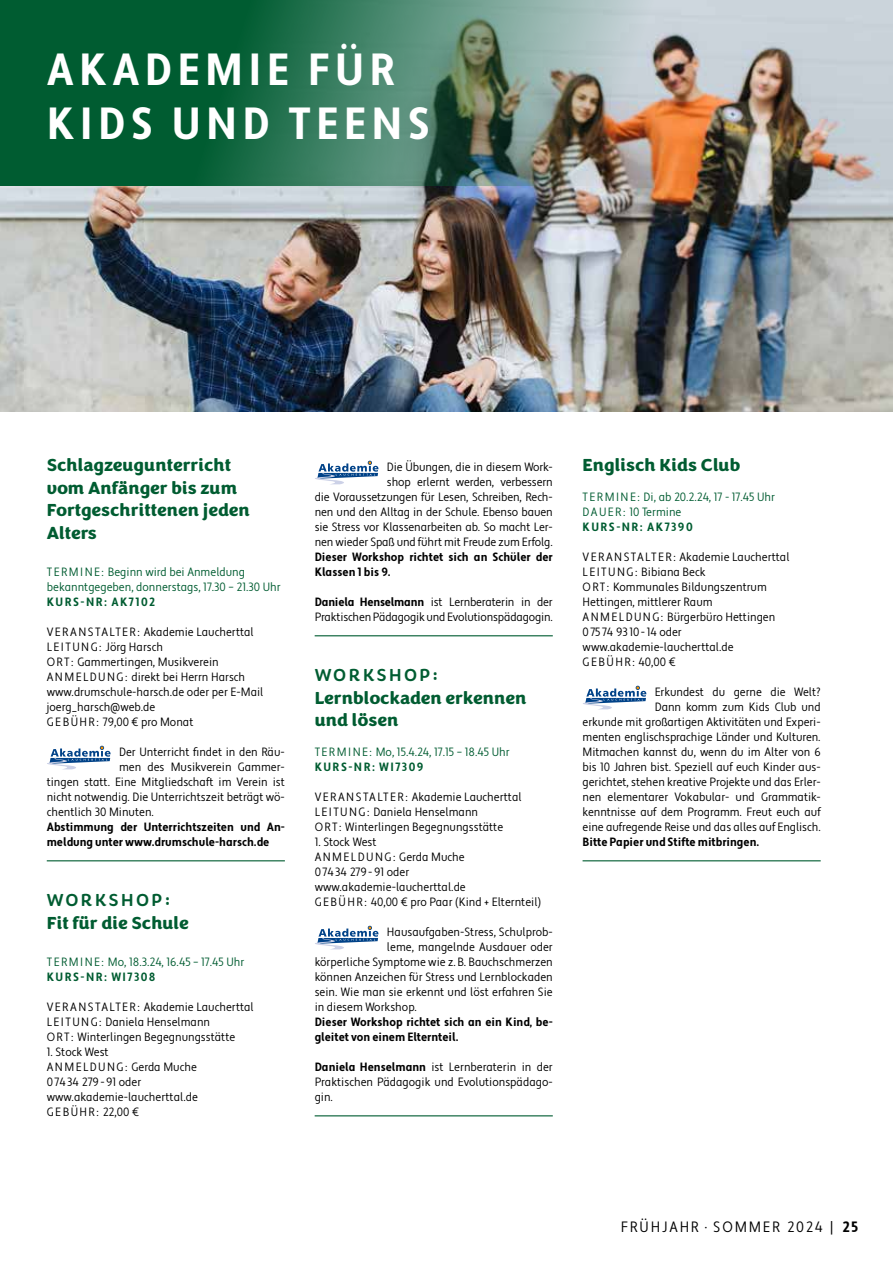
<style>
.page{position:relative;width:893px;height:1263px;background:#fff}
.page>*{position:absolute;margin:0;border:0;box-sizing:border-box;transform-origin:0 0}
.t1{font:700 condensed 45px/54px "Apertura";letter-spacing:.12em;color:#fff}
.t2{font:800 18px/22.5px "Congenial";color:#005c31}
.t3{font:500 18px "Congenial";letter-spacing:.12em;color:#005c31}
.t4{font:condensed 15px "Apertura";letter-spacing:.12em;color:#000}
.t5{font:condensed 12px/15px "Apertura";color:#000}
.t6{font:700 condensed 12px/15px "Apertura";color:#000}
.t7{font:condensed 12px/15px "Apertura";color:#005c31}
.t8{font:700 condensed 12px "Apertura";letter-spacing:.12em;color:#005c31}
.s1{font-weight:700}
</style>
<div class="page">
<img style="left:0;top:186px;width:893px;height:225px">
<img style="left:0;top:0;width:893px;height:186px">
<svg style="left:47px;top:746px;width:64px;height:23px"></svg>
<hr style="left:47px;top:860px;width:238px;height:1px;background:#005c31">
<svg style="left:315px;top:461px;width:63px;height:23px"></svg>
<hr style="left:315px;top:635px;width:238px;height:1px;background:#005c31">
<svg style="left:315px;top:926px;width:63px;height:23px"></svg>
<hr style="left:315px;top:1115px;width:238px;height:1px;background:#005c31">
<svg style="left:583px;top:686px;width:63px;height:23px"></svg>
<hr style="left:583px;top:860px;width:238px;height:1px;background:#005c31">
<h1 class="t1" style="left:47px;top:44px;width:385px">AKADEMIE FÜR<br>KIDS UND TEENS</h1>
<h2 class="t2" style="left:47px;top:454px;width:205px">Schlagzeugunterricht vom Anfänger bis zum<br>Fortgeschrittenen jeden<br>Alters</h2>
<p class="t7" style="left:47px;top:565px;width:235px">TERMINE: Beginn wird bei Anmeldung bekanntgegeben, donnerstags, 17.30 – 21.30 Uhr</p>
<p class="t8" style="left:47px;top:595px;width:110px">KURS-NR: AK7102</p>
<p class="t5" style="left:47px;top:625px;width:218px">VERANSTALTER: Akademie Laucherttal<br>LEITUNG: Jörg Harsch<br>ORT: Gammertingen, Musikverein<br>ANMELDUNG: direkt bei Herrn Harsch www.drumschule-harsch.de oder per E-Mail joerg_harsch@web.de<br>GEBÜHR: 79,00 € pro Monat</p>
<p class="t5" style="left:119px;top:745px;width:167px">Der Unterricht findet in den Räu-</p>
<p class="t5" style="left:119px;top:760px;width:167px">men des Musikverein Gammer-</p>
<p class="t5" style="left:47px;top:775px;width:240px">tingen statt. Eine Mitgliedschaft im Verein ist</p>
<p class="t5" style="left:47px;top:790px;width:240px">nicht notwendig. Die Unterrichtszeit beträgt wö-</p>
<p class="t5" style="left:47px;top:805px;width:109px">chentlich 30 Minuten.</p>
<p class="t6" style="left:47px;top:820px;width:240px">Abstimmung der Unterrichtszeiten und An&shy;meldung unter www.drumschule-harsch.de</p>
<h2 class="t3" style="left:47px;top:889px;width:125px">WORKSHOP:</h2>
<h2 class="t2" style="left:47px;top:911px;width:144px">Fit für die Schule</h2>
<p class="t7" style="left:47px;top:955px;width:199px">TERMINE: Mo, 18.3.24, 16.45 – 17.45 Uhr</p>
<p class="t8" style="left:47px;top:970px;width:110px">KURS-NR: WI7308</p>
<p class="t5" style="left:47px;top:1000px;width:209px">VERANSTALTER: Akademie Laucherttal<br>LEITUNG: Daniela Henselmann<br>ORT: Winterlingen Begegnungsstätte</p>
<p class="t5" style="left:47px;top:1045px;width:153px">1. Stock West<br>ANMELDUNG: Gerda Muche<br>07434 279-91 oder www.akademie-laucherttal.de<br>GEBÜHR: 22,00 €</p>
<p class="t5" style="left:315px;top:460px;width:240px;text-align:right">Die Übungen, die in diesem Work-<br>shop erlernt werden, verbessern<br>die Voraussetzungen für Lesen, Schreiben, Rech&shy;nen und den Alltag in der Schule. Ebenso bauen sie Stress vor Klassenarbeiten ab. So macht Ler&shy;nen wieder Spaß und führt mit Freude zum Erfolg.</p>
<p class="t6" style="left:315px;top:550px;width:240px">Dieser Workshop richtet sich an Schüler der<br>Klassen 1 bis 9.</p>
<p class="t5" style="left:315px;top:595px;width:240px"><span class="s1">Daniela Henselmann</span> ist Lernberaterin in der<br>Praktischen Pädagogik und Evolutionspädagogin.</p>
<h2 class="t3" style="left:315px;top:664px;width:125px">WORKSHOP:</h2>
<h2 class="t2" style="left:315px;top:686px;width:213px">Lernblockaden erkennen und lösen</h2>
<p class="t7" style="left:315px;top:745px;width:196px">TERMINE: Mo, 15.4.24, 17.15 – 18.45 Uhr</p>
<p class="t8" style="left:315px;top:760px;width:110px">KURS-NR: WI7309</p>
<p class="t5" style="left:315px;top:790px;width:209px">VERANSTALTER: Akademie Laucherttal<br>LEITUNG: Daniela Henselmann<br>ORT: Winterlingen Begegnungsstätte</p>
<p class="t5" style="left:315px;top:835px;width:228px">1. Stock West<br>ANMELDUNG: Gerda Muche<br>07434 279-91 oder www.akademie-laucherttal.de<br>GEBÜHR: 40,00 € pro Paar (Kind + Elternteil)</p>
<p class="t5" style="left:387px;top:925px;width:167px">Hausaufgaben-Stress, Schulprob-</p>
<p class="t5" style="left:387px;top:940px;width:167px">leme, mangelnde Ausdauer oder</p>
<p class="t5" style="left:315px;top:955px;width:240px">körperliche Symptome wie z.B. Bauchschmerzen</p>
<p class="t5" style="left:315px;top:970px;width:240px">können Anzeichen für Stress und Lernblockaden</p>
<p class="t5" style="left:315px;top:985px;width:240px">sein. Wie man sie erkennt und löst erfahren Sie</p>
<p class="t5" style="left:315px;top:1000px;width:104px">in diesem Workshop.</p>
<p class="t6" style="left:315px;top:1015px;width:240px">Dieser Workshop richtet sich an ein Kind, be&shy;gleitet von einem Elternteil.</p>
<p class="t5" style="left:315px;top:1060px;width:240px;text-align:justify"><span class="s1">Daniela Henselmann</span> ist Lernberaterin in der Praktischen Pädagogik und Evolutionspädago&shy;gin.</p>
<h2 class="t2" style="left:583px;top:454px;width:159px">Englisch Kids Club</h2>
<p class="t7" style="left:583px;top:490px;width:194px">TERMINE: Di, ab 20.2.24, 17 - 17.45 Uhr<br>DAUER: 10 Termine</p>
<p class="t8" style="left:583px;top:520px;width:112px">KURS-NR: AK7390</p>
<p class="t5" style="left:583px;top:550px;width:209px">VERANSTALTER: Akademie Laucherttal<br>LEITUNG: Bibiana Beck<br>ORT: Kommunales Bildungszentrum<br>Hettingen, mittlerer Raum<br>ANMELDUNG: Bürgerbüro Hettingen<br>075 74 93 10-14 oder www.akademie-laucherttal.de<br>GEBÜHR: 40,00 €</p>
<p class="t5" style="left:583px;top:685px;width:240px;text-align:right">Erkundest du gerne die Welt?<br>Dann komm zum Kids Club und<br>erkunde mit großartigen Aktivitäten und Experi&shy;menten englischsprachige Länder und Kulturen.<br>Mitmachen kannst du, wenn du im Alter von 6 bis 10 Jahren bist. Speziell auf euch Kinder aus&shy;gerichtet, stehen kreative Projekte und das Erler&shy;nen elementarer Vokabular- und Grammatik&shy;kenntnisse auf dem Programm. Freut euch auf eine aufregende Reise und das alles auf Englisch.</p>
<p class="t6" style="left:583px;top:835px;width:178px">Bitte Papier und Stifte mitbringen.</p>
<p class="t4" style="left:621px;top:1217px;width:239px">FRÜHJAHR · SOMMER 2024 | <span class="s1">25</span></p>
</div>
